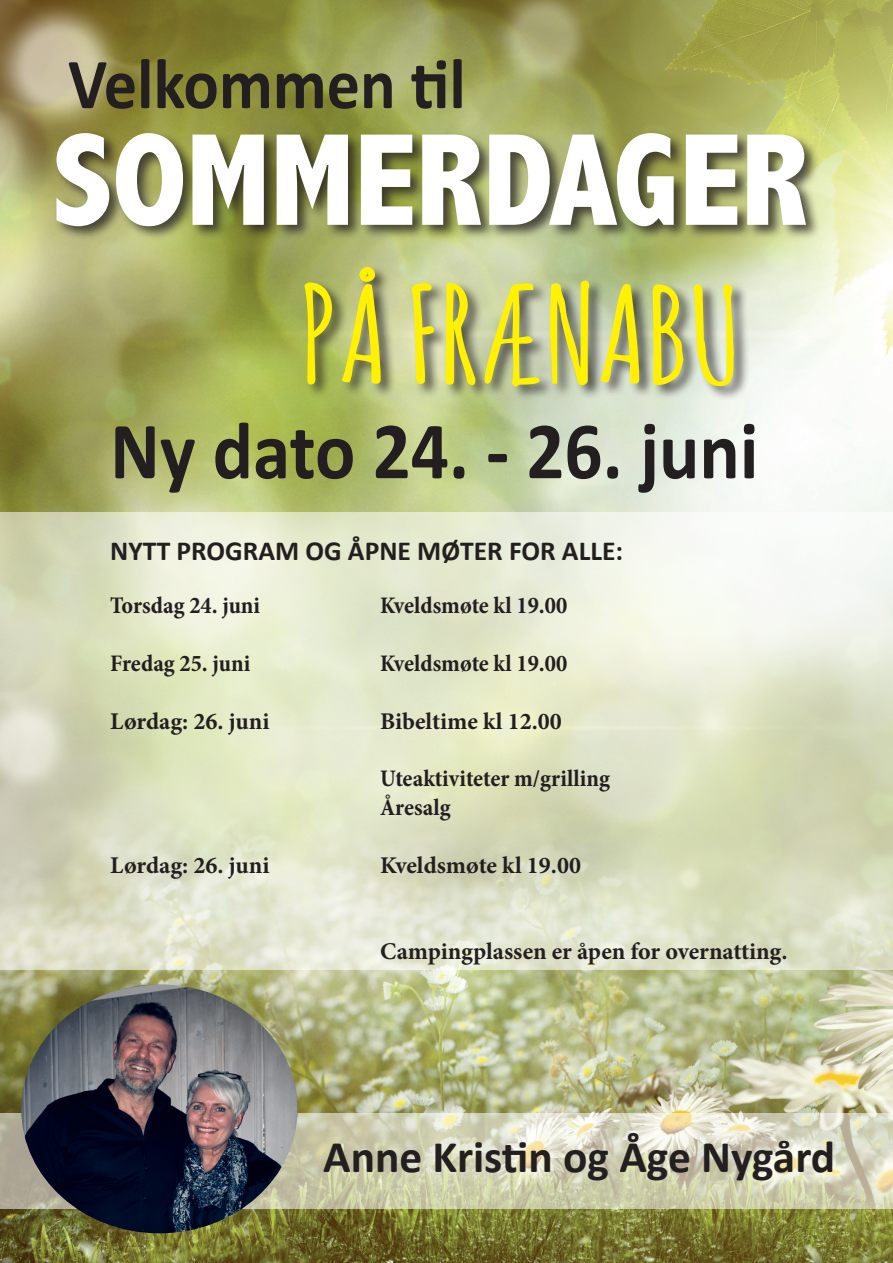
<style>
.page{position:relative;width:893px;height:1263px;background:#fff}
.page>*{position:absolute;margin:0;border:0;box-sizing:border-box;transform-origin:0 0}
.t1{font:800 condensed 132.45px "Abadi";color:#fff}
.t2{font:700 132.45px "Amatic SC";color:#fff101;scale:1.07 1}
.t3{font:700 81.9px "Calibri";color:#231f20;scale:.92 1}
.t4{font:700 72px "Calibri";color:#231f20;scale:.92 1}
.t5{font:700 45.45px "Calibri";color:#231f20}
.t6{font:700 27.6px "Calibri";color:#231f20}
.t7{font:700 24px "Minion Pro";color:#231f20}
.t8{font:700 condensed 24px/28.8px "Minion Pro";color:#231f20}
</style>
<div class="page">
<img style="left:0;top:0;width:893px;height:1263px">
<div style="left:54px;top:130px;width:767px;height:272px;background:#231f20;opacity:.75"></div>
<svg style="left:0;top:1113px;width:893px;height:96px;background:#d4d3b7"></svg>
<img style="left:21px;top:984px;width:277px;height:249px">
<svg style="left:0;top:512px;width:893px;height:457px;background:#e1e4ca"></svg>
<h3 class="t4" style="left:68px;top:38px;width:434px">Velkommen til</h3>
<h1 class="t1" style="left:52px;top:104px;width:757px">SOMMERDAGER</h1>
<h1 class="t2" style="left:300px;top:240px;width:414px">PÅ FRÆNABU</h1>
<h2 class="t3" style="left:110px;top:399px;width:706px">Ny dato 24. - 26. juni</h2>
<p class="t6" style="left:110px;top:533px;width:514px">NYTT PROGRAM OG ÅPNE MØTER FOR ALLE:</p>
<p class="t8" style="left:110px;top:591px;width:151px">Torsdag 24. juni</p>
<p class="t8" style="left:380px;top:591px;width:188px">Kveldsmøte kl 19.00</p>
<p class="t8" style="left:110px;top:649px;width:142px">Fredag 25. juni</p>
<p class="t8" style="left:380px;top:649px;width:188px">Kveldsmøte kl 19.00</p>
<p class="t7" style="left:110px;top:704px;width:161px">Lørdag: 26. juni</p>
<p class="t7" style="left:380px;top:704px;width:183px">Bibeltime kl 12.00</p>
<p class="t8" style="left:380px;top:764px;width:231px">Uteaktiviteter m/grilling<br>Åresalg</p>
<p class="t7" style="left:110px;top:848px;width:161px">Lørdag: 26. juni</p>
<p class="t7" style="left:380px;top:848px;width:202px">Kveldsmøte kl 19.00</p>
<p class="t7" style="left:380px;top:934px;width:409px">Campingplassen er åpen for overnatting.</p>
<h3 class="t5" style="left:323px;top:1127px;width:514px">Anne Kristin og Åge Nygård</h3>
</div>
